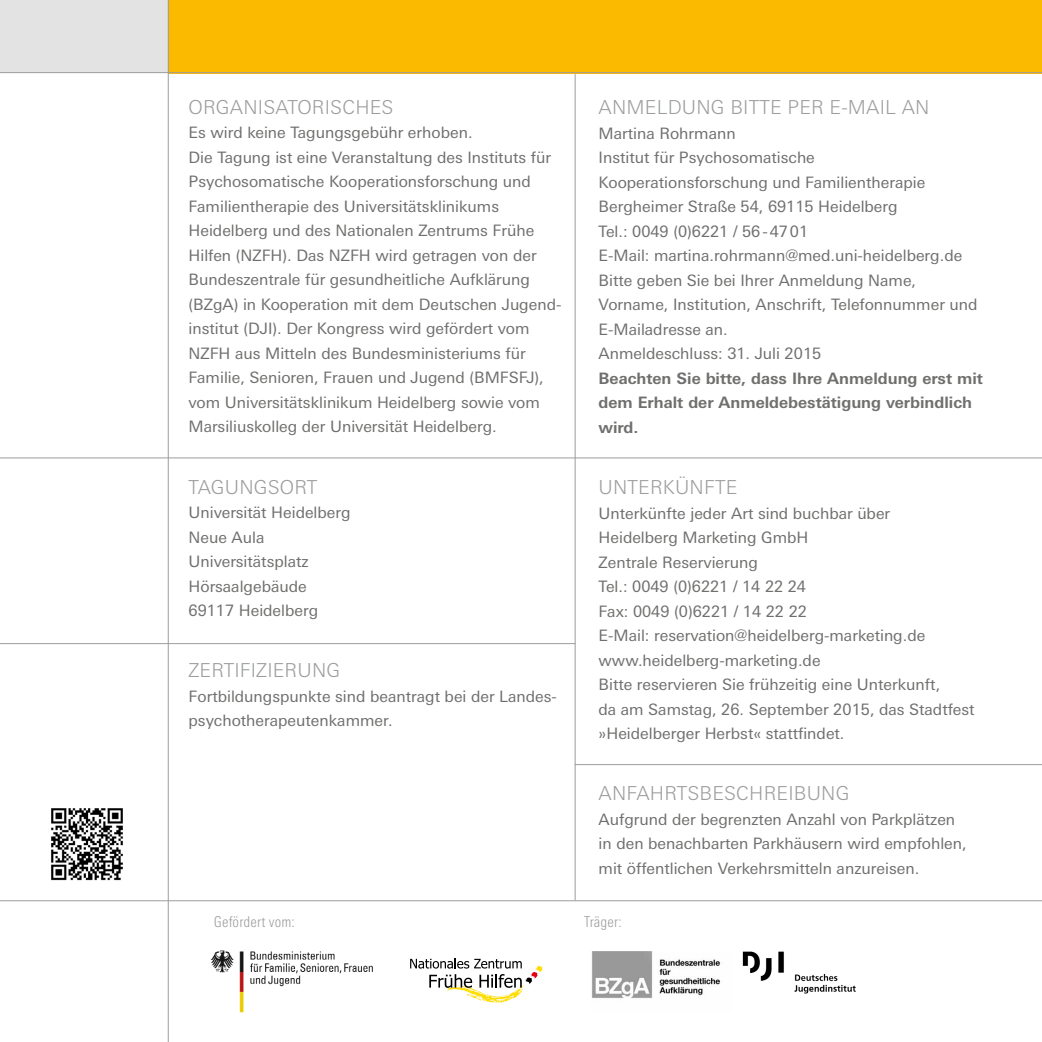
<style>
.page{position:relative;width:1042px;height:1042px;background:#fff}
.page>*{position:absolute;margin:0;border:0;box-sizing:border-box;transform-origin:0 0}
.t1{font:300 19.25px "Linotype Univers Basic";letter-spacing:.01em;color:#9c9d9d}
.t2{font:15.75px/24.5px "Linotype Univers Basic";color:#6f6f6e}
.t3{font:700 15.75px/24.5px "Linotype Univers Basic";color:#6f6f6e}
.t4{font:300 condensed 14.88px "Linotype Univers";letter-spacing:.01em;color:#9c9d9d}
</style>
<div class="page">
<img style="left:51px;top:808px;width:72px;height:73px">
<img style="left:210px;top:950px;width:163px;height:63px">
<img style="left:592px;top:951px;width:129px;height:48px">
<img style="left:742px;top:951px;width:114px;height:42px">
<svg style="left:410px;top:958px;width:132px;height:45px"></svg>
<hr style="left:0;top:643px;width:575px;height:1px;background:#9c9d9d">
<div style="left:0;top:0;width:169px;height:72px;background:#e3e3e3"></div>
<div style="left:169px;top:0;width:873px;height:73px;background:#fbba00"></div>
<hr style="left:168px;top:0;width:1px;height:1042px;background:#9c9d9d">
<hr style="left:0;top:72px;width:1042px;height:1px;background:#9c9d9d">
<hr style="left:0;top:457px;width:1042px;height:1px;background:#9c9d9d">
<hr style="left:575px;top:74px;width:1px;height:826px;background:#9c9d9d">
<hr style="left:575px;top:764px;width:467px;height:1px;background:#9c9d9d">
<hr style="left:1041px;top:148px;width:1px;height:240px;background:#fbba00">
<hr style="left:0;top:900px;width:1042px;height:1px;background:#9c9d9d">
<p class="t1" style="left:189px;top:95px;width:206px">ORGANISATORISCHES</p>
<p class="t2" style="left:189px;top:120px;width:374px">Es wird keine Tagungsgebühr erhoben.<br>Die Tagung ist eine Veranstaltung des Instituts für Psychosomatische Kooperationsforschung und Familientherapie des Universitätsklinikums Heidelberg und des Nationalen Zentrums Frühe Hilfen (NZFH). Das NZFH wird getragen von der Bundeszentrale für gesundheitliche Aufklärung (BZgA) in Kooperation mit dem Deutschen Jugend&shy;institut (DJI). Der Kongress wird gefördert vom NZFH aus Mitteln des Bundesministeriums für Familie, Senioren, Frauen und Jugend (BMFSFJ), vom Universitätsklinikum Heidelberg sowie vom Marsiliuskolleg der Universität Heidelberg.</p>
<p class="t1" style="left:189px;top:475px;width:130px">TAGUNGSORT</p>
<p class="t2" style="left:189px;top:500px;width:164px">Universität Heidelberg<br>Neue Aula<br>Universitätsplatz<br>Hörsaalgebäude<br>69117 Heidelberg</p>
<p class="t1" style="left:189px;top:659px;width:153px">ZERTIFIZIERUNG</p>
<p class="t2" style="left:189px;top:684px;width:370px">Fortbildungspunkte sind beantragt bei der Landes&shy;psychotherapeutenkammer.</p>
<p class="t1" style="left:598px;top:96px;width:332px">ANMELDUNG BITTE PER E-MAIL AN</p>
<p class="t2" style="left:598px;top:121px;width:380px">Martina Rohrmann<br>Institut für Psychosomatische Kooperationsforschung und Familientherapie Bergheimer Straße 54, 69115 Heidelberg<br>Tel.: 0049 (0)6221 / 56-4701<br>E-Mail: martina.rohrmann@med.uni-heidelberg.de Bitte geben Sie bei Ihrer Anmeldung Name, Vorname, Institution, Anschrift, Telefonnummer und E-Mailadresse an.<br>Anmeldeschluss: 31. Juli 2015</p>
<p class="t3" style="left:598px;top:366px;width:386px">Beachten Sie bitte, dass Ihre Anmeldung erst mit dem Erhalt der Anmeldebestätigung verbindlich wird.</p>
<p class="t1" style="left:598px;top:476px;width:140px">UNTERKÜNFTE</p>
<p class="t2" style="left:598px;top:501px;width:377px">Unterkünfte jeder Art sind buchbar über<br>Heidelberg Marketing GmbH<br>Zentrale Reservierung<br>Tel.: 0049 (0)6221 / 14 22 24<br>Fax: 0049 (0)6221 / 14 22 22<br>E-Mail: reservation@heidelberg-marketing.de www.heidelberg-marketing.de<br>Bitte reservieren Sie frühzeitig eine Unterkunft,<br>da am Samstag, 26. September 2015, das Stadtfest »Heidelberger Herbst« stattfindet.</p>
<p class="t1" style="left:598px;top:782px;width:252px">ANFAHRTSBESCHREIBUNG</p>
<p class="t2" style="left:598px;top:807px;width:370px">Aufgrund der begrenzten Anzahl von Parkplätzen in den benachbarten Parkhäusern wird empfohlen, mit öffentlichen Verkehrsmitteln anzureisen.</p>
<p class="t4" style="left:214px;top:913px;width:82px">Gefördert vom:</p>
<p class="t4" style="left:584px;top:913px;width:39px">Träger:</p>
</div>
